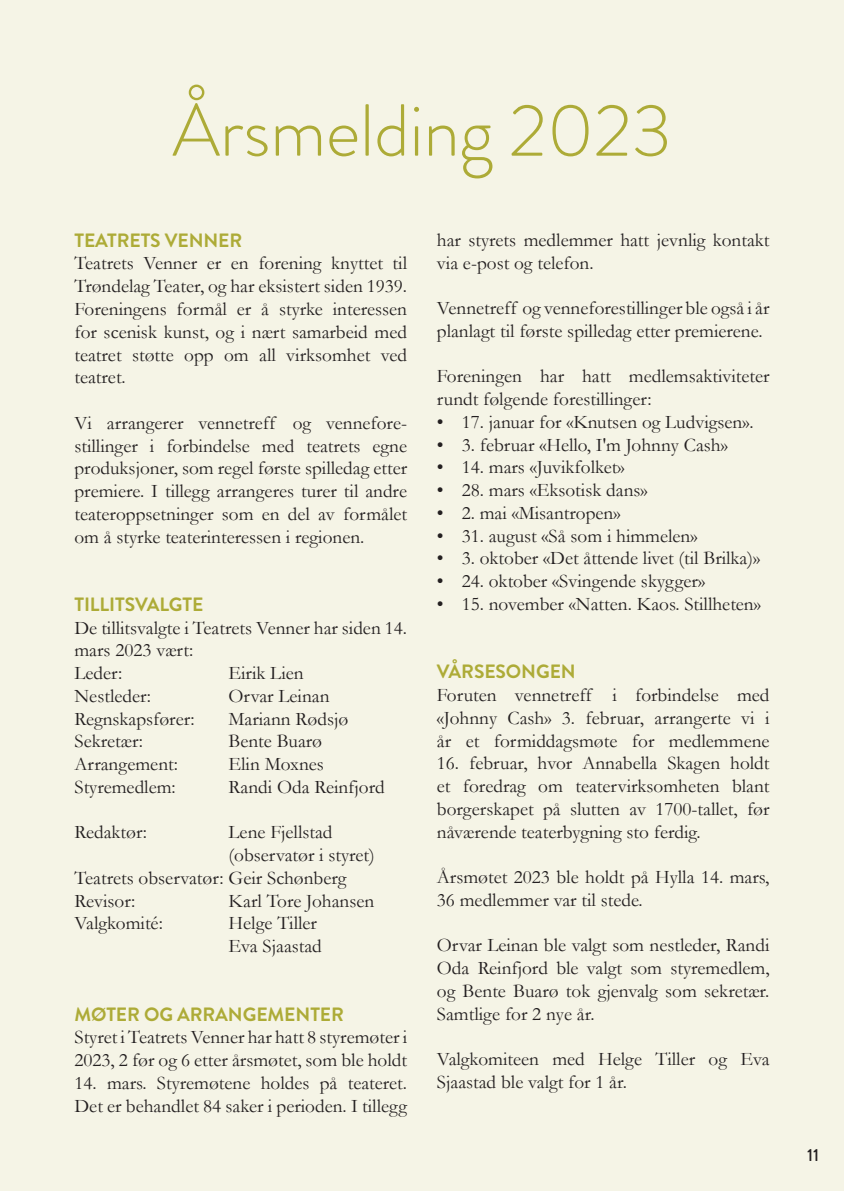
<style>
.page{position:relative;width:844px;height:1191px;background:#fff}
.page>*{position:absolute;margin:0;border:0;box-sizing:border-box;transform-origin:0 0}
.t1{font:300 73.5px "Brandon Grotesque";letter-spacing:-.005em;color:#adab37}
.t2{font:19.25px/22.8px "Garamond";color:#231f20}
.mellomtittel{font:700 19.25px "Brandon Grotesque";letter-spacing:-.005em;color:#adab37}
.t3{font:500 17.5px "Brandon Grotesque";color:#231f20}
</style>
<div class="page">
<div style="left:0;top:0;width:843px;height:1191px;background:#f5f4e6"></div>
<p class="t1" style="left:172px;top:80px;width:501px">Årsmelding 2023</p>
<p class="mellomtittel" style="left:74px;top:227px;width:169px">TEATRETS VENNER</p>
<p class="t2" style="left:74px;top:251px;width:334px;text-align:justify">Teatrets Venner er en forening knyttet til Trøndelag Teater, og har eksistert siden 1939.<br>Foreningens formål er å styrke interessen for scenisk kunst, og i nært samarbeid med teatret støtte opp om all virksomhet ved teatret.</p>
<p class="t2" style="left:74px;top:411px;width:334px;text-align:justify">Vi arrangerer vennetreff og vennefore&shy;stillinger i forbindelse med teatrets egne produksjoner, som regel første spilledag etter premiere. I tillegg arrangeres turer til andre teateroppsetninger som en del av formålet om å styrke teaterinteressen i regionen.</p>
<p class="mellomtittel" style="left:74px;top:591px;width:130px">TILLITSVALGTE</p>
<p class="t2" style="left:74px;top:615px;width:334px">De tillitsvalgte i Teatrets Venner har siden 14. mars 2023 vært:</p>
<p class="t2" style="left:74px;top:661px;width:49px">Leder:</p>
<p class="t2" style="left:228px;top:661px;width:76px">Eirik Lien</p>
<p class="t2" style="left:74px;top:684px;width:78px">Nestleder:</p>
<p class="t2" style="left:228px;top:684px;width:102px">Orvar Leinan</p>
<p class="t2" style="left:74px;top:706px;width:122px">Regnskapsfører:</p>
<p class="t2" style="left:228px;top:706px;width:121px">Mariann Rødsjø</p>
<p class="t2" style="left:74px;top:729px;width:70px">Sekretær:</p>
<p class="t2" style="left:228px;top:729px;width:95px">Bente Buarø</p>
<p class="t2" style="left:74px;top:752px;width:105px">Arrangement:</p>
<p class="t2" style="left:228px;top:752px;width:97px">Elin Moxnes</p>
<p class="t2" style="left:74px;top:775px;width:103px">Styremedlem:</p>
<p class="t2" style="left:228px;top:775px;width:158px">Randi Oda Reinfjord</p>
<p class="t2" style="left:74px;top:820px;width:74px">Redaktør:</p>
<p class="t2" style="left:228px;top:820px;width:105px">Lene Fjellstad</p>
<p class="t2" style="left:228px;top:843px;width:148px">(observatør i styret)</p>
<p class="t2" style="left:74px;top:866px;width:273px">Teatrets observatør: Geir Schønberg</p>
<p class="t2" style="left:74px;top:888px;width:62px">Revisor:</p>
<p class="t2" style="left:228px;top:888px;width:147px">Karl Tore Johansen</p>
<p class="t2" style="left:74px;top:911px;width:90px">Valgkomité:</p>
<p class="t2" style="left:228px;top:911px;width:90px">Helge Tiller</p>
<p class="t2" style="left:228px;top:934px;width:95px">Eva Sjaastad</p>
<p class="mellomtittel" style="left:74px;top:1000px;width:271px">MØTER OG ARRANGEMENTER</p>
<p class="t2" style="left:74px;top:1025px;width:334px">Styret i Teatrets Venner har hatt 8 styremøter i<br>2023, 2 før og 6 etter årsmøtet, som ble holdt</p>
<p class="t2" style="left:74px;top:1070px;width:334px">14. mars. Styremøtene holdes på teateret.<br>Det er behandlet 84 saker i perioden. I tillegg</p>
<p class="t2" style="left:437px;top:228px;width:334px">har styrets medlemmer hatt jevnlig kontakt via e-post og telefon.</p>
<p class="t2" style="left:437px;top:296px;width:334px">Vennetreff og venneforestillinger ble også i år planlagt til første spilledag etter premierene.</p>
<p class="t2" style="left:437px;top:364px;width:334px">Foreningen har hatt medlemsaktiviteter rundt følgende forestillinger:</p>
<p class="t2" style="left:437px;top:410px;width:318px">• 17. januar for «Knutsen og Ludvigsen».</p>
<p class="t2" style="left:437px;top:433px;width:292px">• 3. februar «Hello, I'm Johnny Cash»</p>
<p class="t2" style="left:437px;top:455px;width:189px">• 14. mars «Juvikfolket»</p>
<p class="t2" style="left:437px;top:478px;width:212px">• 28. mars «Eksotisk dans»</p>
<p class="t2" style="left:437px;top:501px;width:185px">• 2. mai «Misantropen»</p>
<p class="t2" style="left:437px;top:524px;width:262px">• 31. august «Så som i himmelen»</p>
<p class="t2" style="left:437px;top:546px;width:324px">• 3. oktober «Det åttende livet (til Brilka)»</p>
<p class="t2" style="left:437px;top:569px;width:269px">• 24. oktober «Svingende skygger»</p>
<p class="t2" style="left:437px;top:592px;width:325px">• 15. november «Natten. Kaos. Stillheten»</p>
<p class="mellomtittel" style="left:437px;top:658px;width:140px">VÅRSESONGEN</p>
<p class="t2" style="left:437px;top:683px;width:334px;text-align:justify">Foruten vennetreff i forbindelse med «Johnny Cash» 3. februar, arrangerte vi i år et formiddagsmøte for medlemmene</p>
<p class="t2" style="left:437px;top:751px;width:334px;text-align:justify">16. februar, hvor Annabella Skagen holdt et foredrag om teatervirksomheten blant borgerskapet på slutten av 1700-tallet, før nåværende teaterbygning sto ferdig.</p>
<p class="t2" style="left:437px;top:865px;width:334px">Årsmøtet 2023 ble holdt på Hylla 14. mars,<br>36 medlemmer var til stede.</p>
<p class="t2" style="left:437px;top:933px;width:334px;text-align:justify">Orvar Leinan ble valgt som nestleder, Randi Oda Reinfjord ble valgt som styremedlem, og Bente Buarø tok gjenvalg som sekretær.<br>Samtlige for 2 nye år.</p>
<p class="t2" style="left:437px;top:1047px;width:334px">Valgkomiteen med Helge Tiller og Eva<br>Sjaastad ble valgt for 1 år.</p>
<p class="t3" style="left:807px;top:1143px;width:13px">11</p>
</div>
